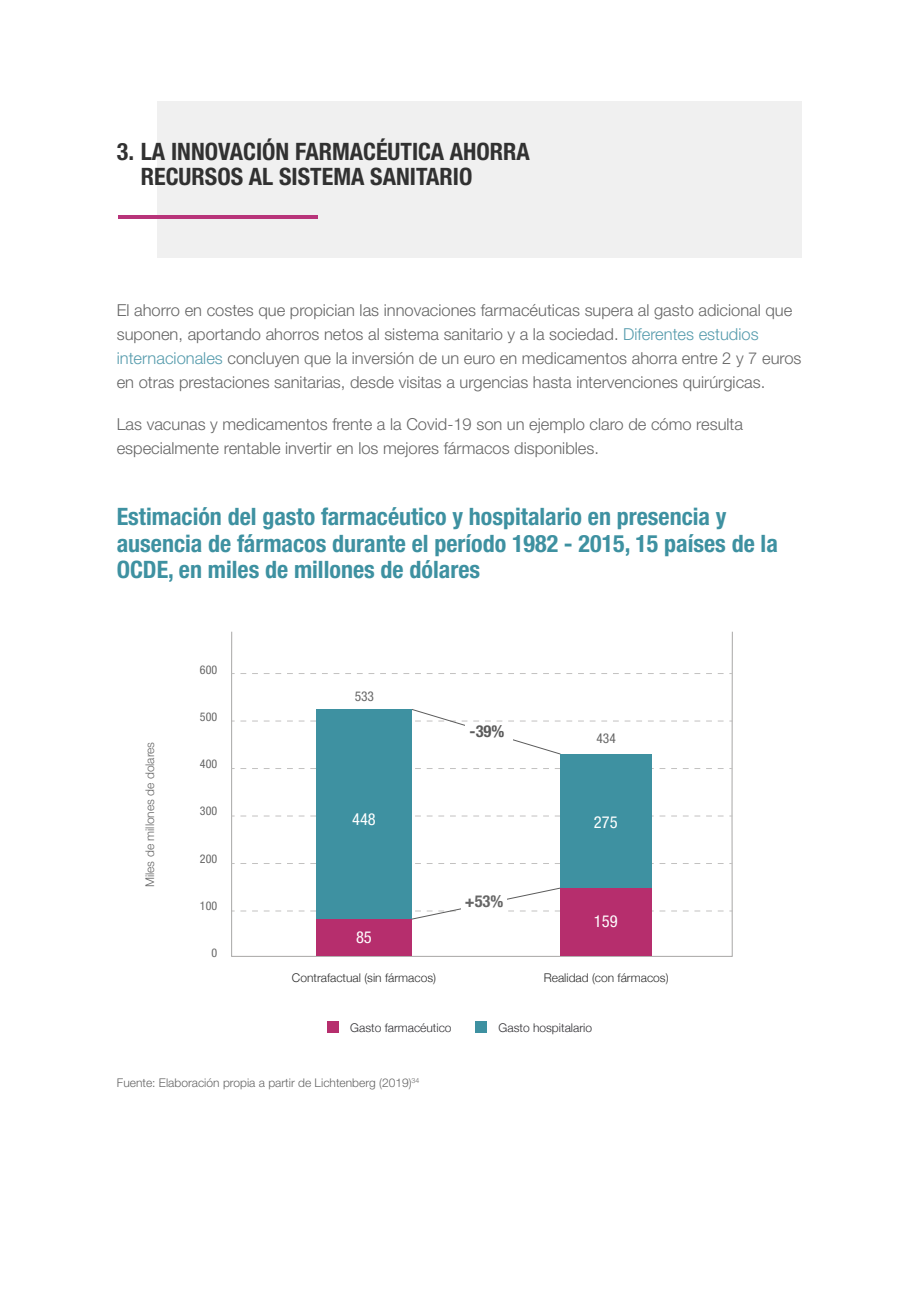
<style>
.page{position:relative;width:919px;height:1289px;background:#fff}
.page>*{position:absolute;margin:0;border:0;box-sizing:border-box;transform-origin:0 0}
.t1{font:700 condensed 24px/26.5px "Helvetica Neue LT Std";color:#3e91a1}
.t2{font:700 condensed 24px/25.5px "Helvetica Neue LT Std";color:#313131}
.t3{font:300 16.5px/24px "Helvetica Neue LT Std";color:#666}
.t4{font:condensed 16.5px "Helvetica Neue LT Std";color:#fff}
.t5{font:700 condensed 16.5px "Helvetica Neue LT Std";color:#5b5b5b}
.t6{font:700 condensed 16.5px "Helvetica Neue LT Std";color:#666}
.t7{font:condensed 13.5px "Helvetica Neue LT Std";color:#666}
.t8{font:300 12px "Helvetica Neue LT Std";color:#666}
.t9{font:300 12px "Helvetica Neue";color:#2d2d2d}
.t10{font:300 12px "Helvetica Neue";color:#302f33}
.t11{font:condensed 12px "Helvetica Neue LT Std";color:#666}
.s1{color:#579cad}
</style>
<div class="page">
<div style="left:158px;top:102px;width:644px;height:156px;background:#f0f0f0"></div>
<hr style="left:118px;top:215px;width:199px;height:4px;background:#b8347a">
<div style="left:475px;top:1021px;width:12px;height:12px;background:#3e91a1"></div>
<div style="left:327px;top:1021px;width:11px;height:12px;background:#b62e6d"></div>
<svg style="left:231px;top:101px;width:502px;height:856px"></svg>
<svg style="left:240px;top:673px;width:492px;height:1px"></svg>
<svg style="left:240px;top:768px;width:492px;height:1px"></svg>
<svg style="left:240px;top:815px;width:492px;height:1px"></svg>
<svg style="left:240px;top:863px;width:492px;height:1px"></svg>
<div style="left:316px;top:918px;width:96px;height:37px;background:#b62e6d"></div>
<div style="left:316px;top:709px;width:96px;height:209px;background:#3e91a1"></div>
<div style="left:560px;top:754px;width:91px;height:138px;background:#3e91a1"></div>
<div style="left:560px;top:888px;width:91px;height:67px;background:#b62e6d"></div>
<h1 class="t2" style="left:141px;top:138px;width:390px;text-indent:-24px">3. LA INNOVACIÓN FARMACÉUTICA AHORRA<br>RECURSOS AL SISTEMA SANITARIO</h1>
<p class="t3" style="left:117px;top:298px;width:686px">El ahorro en costes que propician las innovaciones farmacéuticas supera al gasto adicional que suponen, aportando ahorros netos al sistema sanitario y a la sociedad. <span class="s1">Diferentes estudios internacionales</span> concluyen que la inversión de un euro en medicamentos ahorra entre 2 y 7 euros en otras prestaciones sanitarias, desde visitas a urgencias hasta intervenciones quirúrgicas.</p>
<p class="t3" style="left:117px;top:412px;width:627px">Las vacunas y medicamentos frente a la Covid-19 son un ejemplo claro de cómo resulta especialmente rentable invertir en los mejores fármacos disponibles.</p>
<h1 class="t1" style="left:117px;top:503px;width:662px">Estimación del gasto farmacéutico y hospitalario en presencia y ausencia de fármacos durante el período 1982 - 2015, 15 países de la<br>OCDE, en miles de millones de dólares</h1>
<p class="t8" style="left:143px;top:887px;width:147px;rotate:-90deg">Miles de millones de dolares</p>
<p class="t11" style="left:200px;top:662px;width:19px">600</p>
<p class="t11" style="left:200px;top:709px;width:19px">500</p>
<p class="t11" style="left:200px;top:757px;width:19px">400</p>
<p class="t11" style="left:200px;top:804px;width:19px">300</p>
<p class="t11" style="left:200px;top:851px;width:19px">200</p>
<p class="t11" style="left:200px;top:898px;width:19px">100</p>
<p class="t11" style="left:211px;top:945px;width:7px">0</p>
<p class="t7" style="left:354px;top:688px;width:21px">533</p>
<p class="t5" style="left:469px;top:720px;width:36px">-39%</p>
<p class="t7" style="left:596px;top:730px;width:21px">434</p>
<p class="t4" style="left:352px;top:809px;width:25px">448</p>
<p class="t4" style="left:594px;top:812px;width:25px">275</p>
<p class="t4" style="left:356px;top:927px;width:17px">85</p>
<p class="t9" style="left:292px;top:969px;width:146px">Contrafactual (sin fármacos)</p>
<p class="t6" style="left:465px;top:890px;width:40px">+53%</p>
<p class="t4" style="left:594px;top:911px;width:25px">159</p>
<p class="t9" style="left:543px;top:969px;width:126px">Realidad (con fármacos)</p>
<p class="t10" style="left:350px;top:1020px;width:103px">Gasto farmacéutico</p>
<p class="t10" style="left:498px;top:1020px;width:95px">Gasto hospitalario</p>
<p class="t8" style="left:117px;top:1075px;width:304px">Fuente: Elaboración propia a partir de Lichtenberg (2019)<sup>34</sup></p>
</div>
